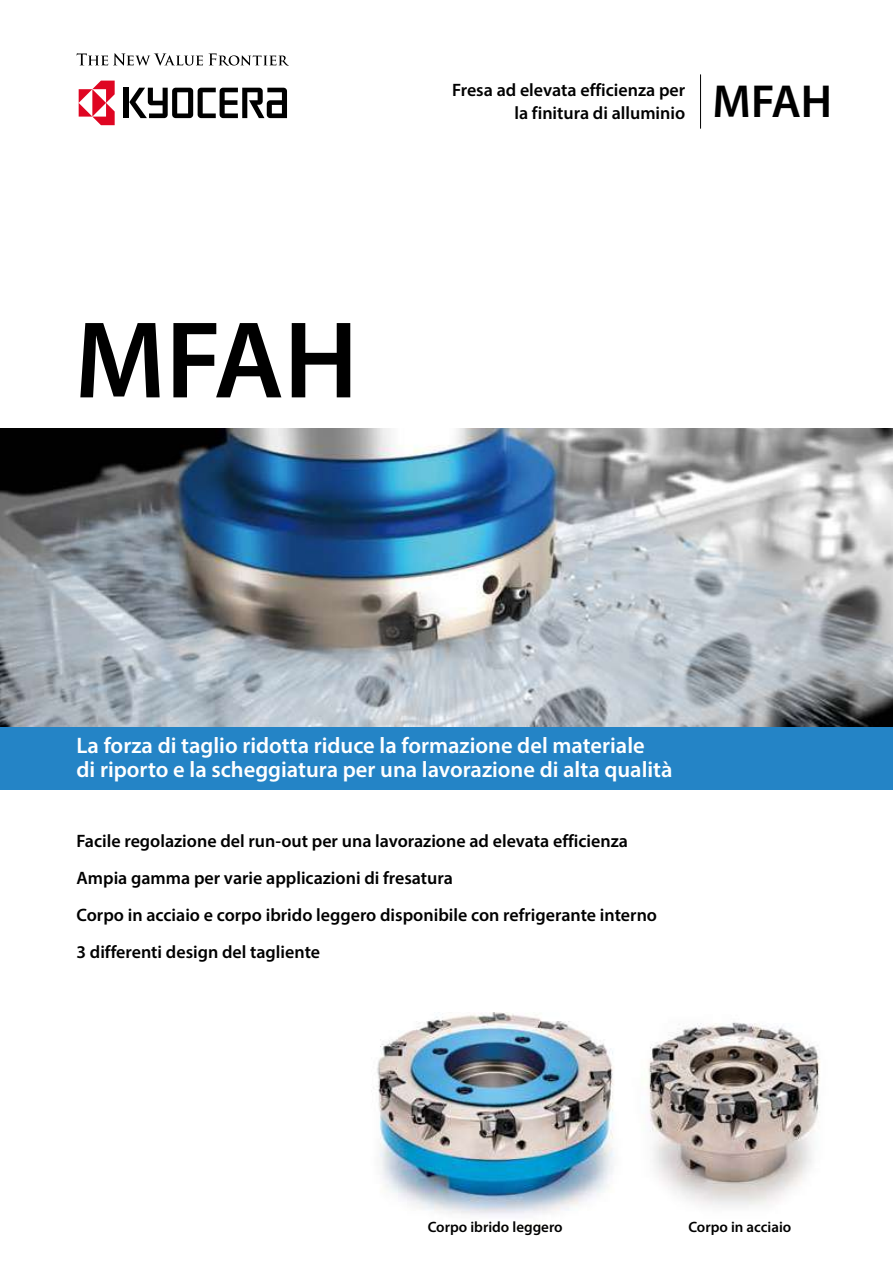
<style>
.page{position:relative;width:893px;height:1263px;background:#fff}
.page>*{position:absolute;margin:0;border:0;box-sizing:border-box;transform-origin:0 0}
.t1{font:600 110.25px "Myriad Pro";color:#000}
.t2{font:600 46.5px "Myriad Pro";color:#000}
.t3{font:600 22.5px/24px "Myriad Pro";color:#fff}
.t4{font:600 18px/37px "Myriad Pro";color:#000}
.t5{font:600 15px "Myriad Pro";color:#000}
</style>
<div class="page">
<svg style="left:77px;top:53px;width:126px;height:13px"></svg>
<svg style="left:209px;top:53px;width:80px;height:13px"></svg>
<div style="left:124px;top:88px;width:5px;height:30px;background:#000"></div>
<svg style="left:129px;top:88px;width:158px;height:30px"></svg>
<svg style="left:79px;top:81px;width:36px;height:44px"></svg>
<div style="left:0;top:726px;width:893px;height:63px;background:#2484c6"></div>
<img style="left:377px;top:1012px;width:237px;height:203px">
<img style="left:642px;top:1022px;width:178px;height:185px">
<img style="left:0;top:428px;width:893px;height:298px">
<hr style="left:700px;top:74px;width:1px;height:55px;background:#000">
<h1 class="t1" style="left:74px;top:290px;width:285px">MFAH</h1>
<p class="t4" style="left:452px;top:78px;width:235px;line-height:22.5px;text-align:right">Fresa ad elevata efficienza per la finitura di alluminio</p>
<h2 class="t2" style="left:713px;top:72px;width:121px">MFAH</h2>
<p class="t3" style="left:77px;top:733px;width:598px">La forza di taglio ridotta riduce la formazione del materiale<br>di riporto e la scheggiatura per una lavorazione di alta qualità</p>
<p class="t4" style="left:77px;top:822px;width:582px">Facile regolazione del run-out per una lavorazione ad elevata efficienza Ampia gamma per varie applicazioni di fresatura<br>Corpo in acciaio e corpo ibrido leggero disponibile con refrigerante interno 3 differenti design del tagliente</p>
<p class="t5" style="left:428px;top:1217px;width:136px">Corpo ibrido leggero</p>
<p class="t5" style="left:688px;top:1217px;width:104px">Corpo in acciaio</p>
</div>
